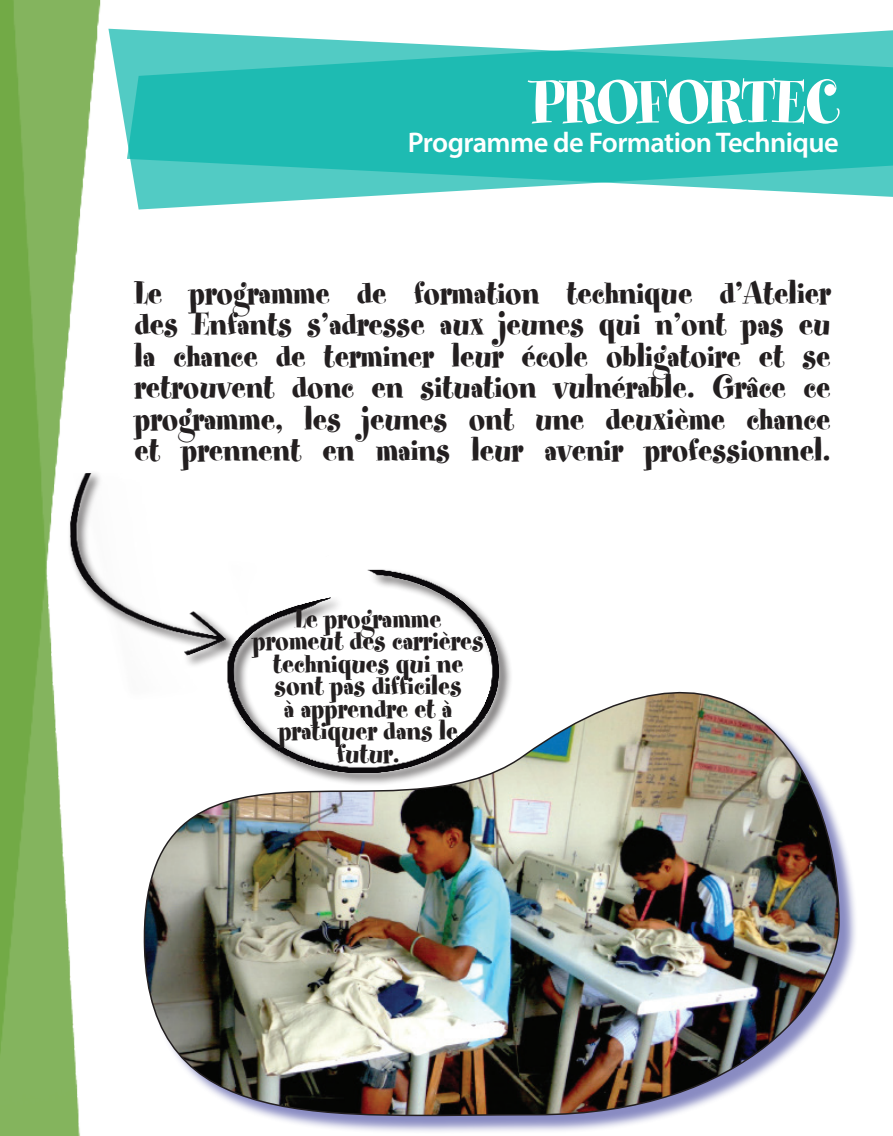
<style>
.page{position:relative;width:893px;height:1136px;background:#fff}
.page>*{position:absolute;margin:0;border:0;box-sizing:border-box;transform-origin:0 0}
.t1{font:67.5px "Spumoni";letter-spacing:-.02em;color:#fff}
.t2{font:36px/31.5px "Spumoni";color:#231f20;text-align:justify}
.t3{font:30px/22.5px "Spumoni";color:#231f20;text-align:center}
.t4{font:600 28.5px "Myriad Pro";letter-spacing:-.02em;color:#fff}
</style>
<div class="page">
<svg style="left:136px;top:198px;width:200px;height:11px"></svg>
<svg style="left:134px;top:30px;width:759px;height:168px;background:#40c5bd"></svg>
<img style="left:0;top:0;width:134px;height:1135px">
<div style="left:67px;top:469px;width:172px;height:232px;background:#fff"></div>
<img style="left:64px;top:470px;width:74px;height:222px">
<img style="left:367px;top:569px;width:79px;height:18px">
<div style="left:146px;top:694px;width:712px;height:440px;background:#6265ae;opacity:.75"></div>
<img style="left:138px;top:587px;width:702px;height:547px">
<h1 class="t1" style="left:532px;top:68px;width:309px">PROFORTEC</h1>
<p class="t4" style="left:408px;top:125px;width:433px">Programme de Formation Technique</p>
<p class="t2" style="left:134px;top:279px;width:698px">Le programme de formation technique d’Atelier des Enfants s’adresse aux jeunes qui n’ont pas eu la chance de terminer leur école obligatoire et se retrouvent donc en situation vulnérable. Grâce ce programme, les jeunes ont une deuxième chance et prennent en mains leur avenir professionnel.</p>
<p class="t3" style="left:252px;top:609px;width:233px">Le programme promeut des carrières techniques qui ne sont pas difficiles<br>à apprendre et à pratiquer dans le futur.</p>
</div>
